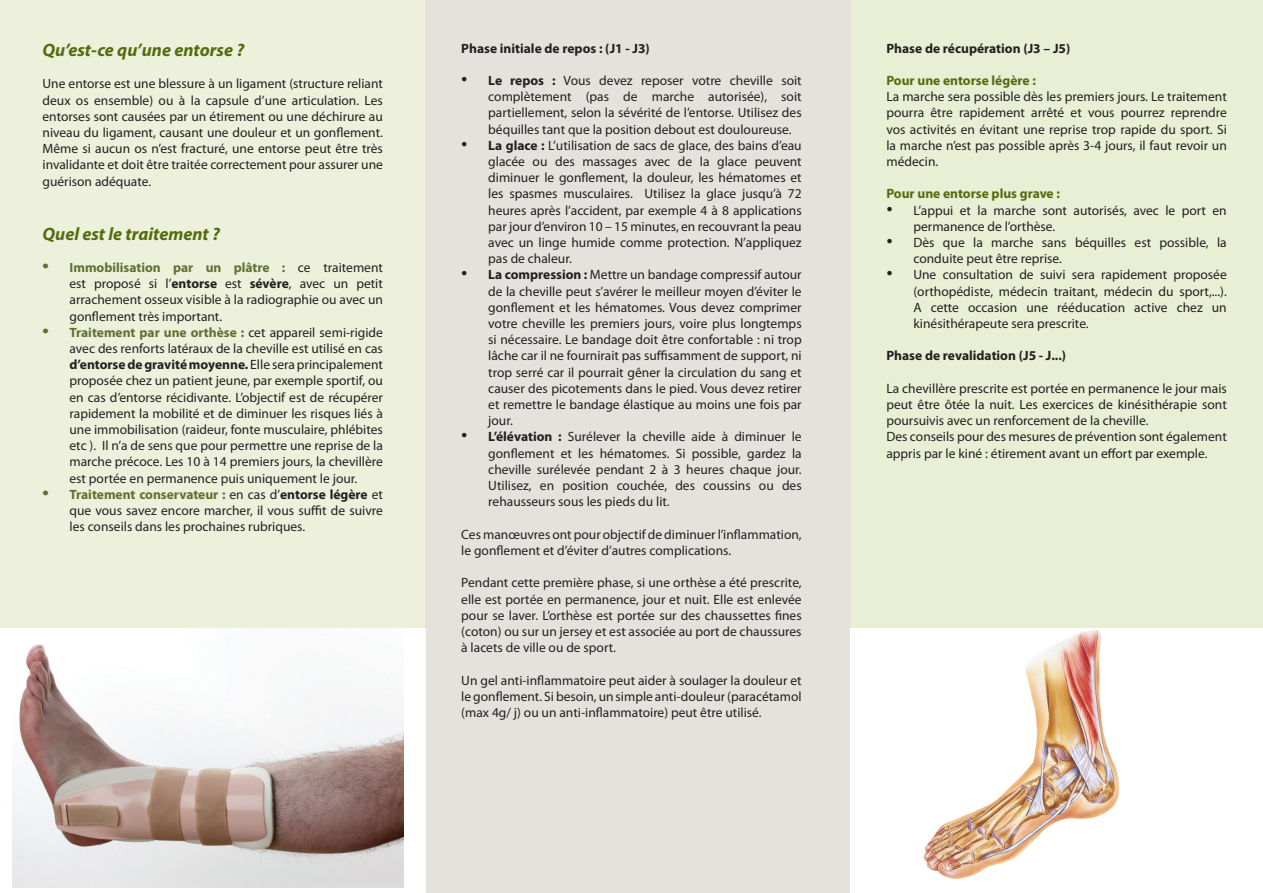
<style>
.page{position:relative;width:1263px;height:893px;background:#fff}
.page>*{position:absolute;margin:0;border:0;box-sizing:border-box;transform-origin:0 0}
.t1{font:italic 700 18px "Myriad Pro";color:#556b0e}
.t2{font:13.5px/16.2px "Myriad Pro";color:#231f20;text-align:justify}
.t3{font:700 13.5px "Myriad Pro";color:#231f20}
.t4{font:700 13.5px "Myriad Pro";color:#556b0e}
.s1{font-family:"Times New Roman";font-weight:700;font-size:18px;color:#5f7031}
.s2{font-weight:700;color:#5f7031}
.s3{font-weight:700}
.s4{font-family:"Times New Roman";font-size:18px}
</style>
<div class="page">
<div style="left:0;top:0;width:425px;height:893px;background:#edf1dc"></div>
<div style="left:425px;top:0;width:425px;height:893px;background:#e5e2de"></div>
<div style="left:850px;top:0;width:413px;height:893px;background:#e9efd5"></div>
<div style="left:0;top:628px;width:425px;height:265px;background:#fff"></div>
<img style="left:13px;top:644px;width:391px;height:243px">
<div style="left:850px;top:628px;width:413px;height:265px;background:#fff"></div>
<img style="left:923px;top:630px;width:196px;height:249px">
<h1 class="t1" style="left:43px;top:38px;width:203px">Qu’est-ce qu’une entorse ?</h1>
<p class="t2" style="left:43px;top:76px;width:342px">Une entorse est une blessure à un ligament (structure reliant deux os ensemble) ou à la capsule d’une articulation. Les entorses sont causées par un étirement ou une déchirure au niveau du ligament, causant une douleur et un gonflement.<br>Même si aucun os n’est fracturé, une entorse peut être très invalidante et doit être traitée correctement pour assurer une guérison adéquate.</p>
<h1 class="t1" style="left:43px;top:222px;width:179px">Quel est le traitement ?</h1>
<p class="t2" style="left:70px;top:259px;width:315px;text-indent:-27px"><span class="s1">•</span> <span class="s2">Immobilisation par un plâtre :</span> ce traitement est proposé si l’<span class="s3">entorse</span> est <span class="s3">sévère</span>, avec un petit arrachement osseux visible à la radiographie ou avec un gonflement très important.</p>
<p class="t2" style="left:70px;top:324px;width:315px;text-indent:-27px"><span class="s1">•</span> <span class="s2">Traitement par une orthèse :</span> cet appareil semi-rigide avec des renforts latéraux de la cheville est utilisé en cas <span class="s3">d’entorse de gravité moyenne.</span> Elle sera principalement proposée chez un patient jeune, par exemple sportif, ou en cas d’entorse récidivante. L’objectif est de récupérer rapidement la mobilité et de diminuer les risques liés à une immobilisation (raideur, fonte musculaire, phlébites etc ). Il n’a de sens que pour permettre une reprise de la marche précoce. Les 10 à 14 premiers jours, la chevillère est portée en permanence puis uniquement le jour.</p>
<p class="t2" style="left:70px;top:486px;width:315px;text-indent:-27px"><span class="s1">•</span> <span class="s2">Traitement conservateur :</span> en cas d’<span class="s3">entorse légère</span> et que vous savez encore marcher, il vous suffit de suivre les conseils dans les prochaines rubriques.</p>
<p class="t3" style="left:461px;top:39px;width:190px">Phase initiale de repos : (J1 - J3)</p>
<p class="t2" style="left:488px;top:72px;width:315px;text-indent:-27px"><span class="s4">•</span> <span class="s3">Le repos :</span> Vous devez reposer votre cheville soit complètement (pas de marche autorisée), soit partiellement, selon la sévérité de l’entorse. Utilisez des béquilles tant que la position debout est douloureuse.</p>
<p class="t2" style="left:488px;top:137px;width:315px;text-indent:-27px"><span class="s4">•</span> <span class="s3">La glace :</span> L’utilisation de sacs de glace, des bains d’eau glacée ou des massages avec de la glace peuvent diminuer le gonflement, la douleur, les hématomes et les spasmes musculaires. Utilisez la glace jusqu’à 72 heures après l’accident, par exemple 4 à 8 applications par jour d’environ 10 – 15 minutes, en recouvrant la peau avec un linge humide comme protection. N’appliquez pas de chaleur.</p>
<p class="t2" style="left:488px;top:267px;width:315px;text-indent:-27px"><span class="s4">•</span> <span class="s3">La compression :</span> Mettre un bandage compressif autour de la cheville peut s’avérer le meilleur moyen d’éviter le gonflement et les hématomes. Vous devez comprimer votre cheville les premiers jours, voire plus longtemps si nécessaire. Le bandage doit être confortable : ni trop lâche car il ne fournirait pas suffisamment de support, ni trop serré car il pourrait gêner la circulation du sang et causer des picotements dans le pied. Vous devez retirer et remettre le bandage élastique au moins une fois par jour.</p>
<p class="t2" style="left:488px;top:429px;width:315px;text-indent:-27px"><span class="s4">•</span> <span class="s3">L’élévation :</span> Surélever la cheville aide à diminuer le gonflement et les hématomes. Si possible, gardez la cheville surélevée pendant 2 à 3 heures chaque jour.<br>Utilisez, en position couchée, des coussins ou des rehausseurs sous les pieds du lit.</p>
<p class="t2" style="left:461px;top:526px;width:342px">Ces manœuvres ont pour objectif de diminuer l’inflammation, le gonflement et d’éviter d’autres complications.</p>
<p class="t2" style="left:461px;top:574px;width:342px">Pendant cette première phase, si une orthèse a été prescrite, elle est portée en permanence, jour et nuit. Elle est enlevée pour se laver. L’orthèse est portée sur des chaussettes fines (coton) ou sur un jersey et est associée au port de chaussures à lacets de ville ou de sport.</p>
<p class="t2" style="left:461px;top:672px;width:342px">Un gel anti-inflammatoire peut aider à soulager la douleur et le gonflement. Si besoin, un simple anti-douleur (paracétamol (max 4g/ j) ou un anti-inflammatoire) peut être utilisé.</p>
<p class="t3" style="left:886px;top:39px;width:185px">Phase de récupération (J3 – J5)</p>
<p class="t4" style="left:886px;top:72px;width:151px">Pour une entorse légère :</p>
<p class="t2" style="left:886px;top:88px;width:342px">La marche sera possible dès les premiers jours. Le traitement pourra être rapidement arrêté et vous pourrez reprendre vos activités en évitant une reprise trop rapide du sport. Si la marche n’est pas possible après 3-4 jours, il faut revoir un médecin.</p>
<p class="t4" style="left:886px;top:185px;width:175px">Pour une entorse plus grave :</p>
<p class="t2" style="left:913px;top:202px;width:315px;text-indent:-27px"><span class="s4">•</span> L’appui et la marche sont autorisés, avec le port en permanence de l’orthèse.</p>
<p class="t2" style="left:913px;top:234px;width:315px;text-indent:-27px"><span class="s4">•</span> Dès que la marche sans béquilles est possible, la conduite peut être reprise.</p>
<p class="t2" style="left:913px;top:267px;width:315px;text-indent:-27px"><span class="s4">•</span> Une consultation de suivi sera rapidement proposée (orthopédiste, médecin traitant, médecin du sport,...).<br>A cette occasion une rééducation active chez un kinésithérapeute sera prescrite.</p>
<p class="t3" style="left:886px;top:347px;width:181px">Phase de revalidation (J5 - J...)</p>
<p class="t2" style="left:886px;top:380px;width:342px;text-align:left">La chevillère prescrite est portée en permanence le jour mais peut être ôtée la nuit. Les exercices de kinésithérapie sont poursuivis avec un renforcement de la cheville.<br>Des conseils pour des mesures de prévention sont également appris par le kiné : étirement avant un effort par exemple.</p>
</div>
